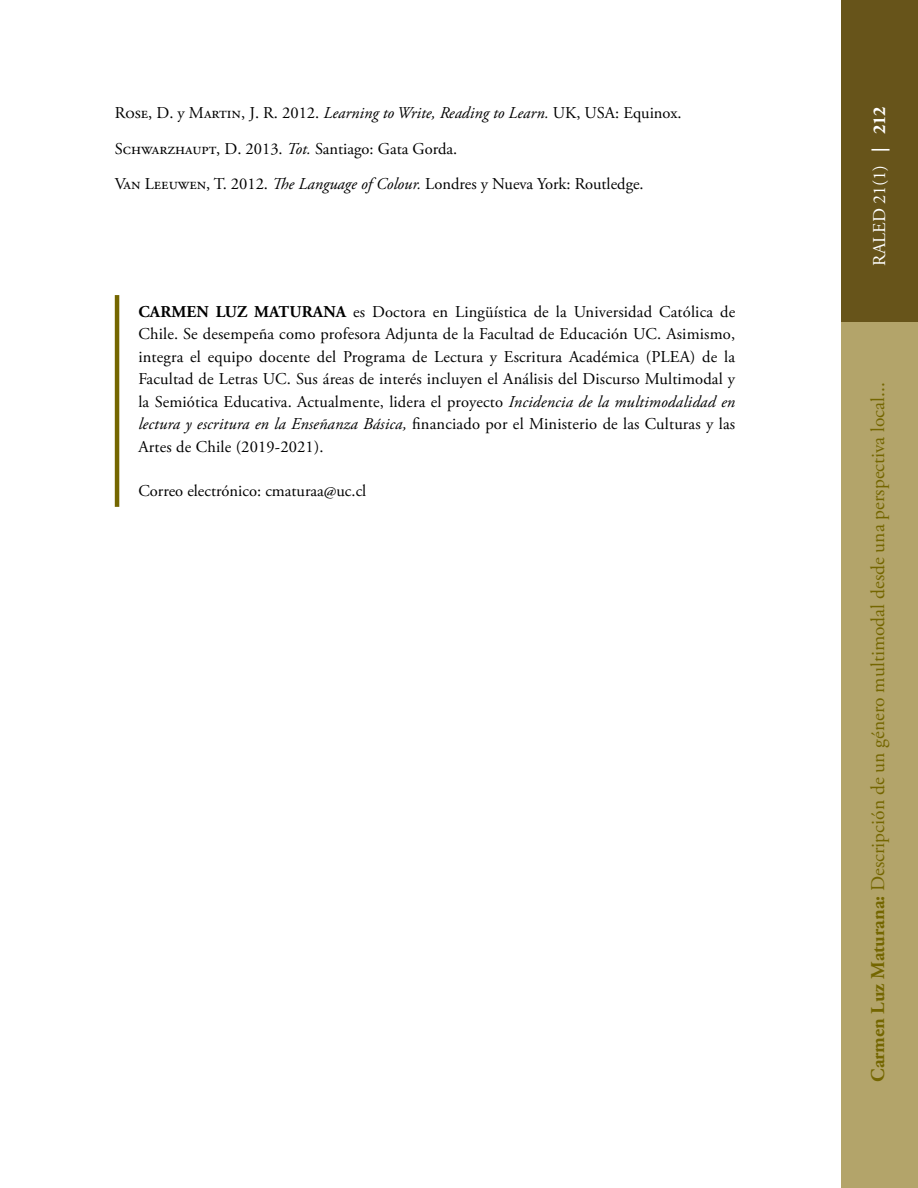
<style>
.page{position:relative;width:918px;height:1188px;background:#fff}
.page>*{position:absolute;margin:0;border:0;box-sizing:border-box;transform-origin:0 0}
.t1{font:19.5px "Adobe Garamond Pro";color:#746600}
.t2{font:18px "Adobe Garamond Pro";color:#fff}
.t3{font:16.5px/22.5px "Adobe Garamond Pro";color:#000}
.s1{font-style:italic}
.s2{font-weight:700}
</style>
<div class="page">
<div style="left:841px;top:0;width:77px;height:1188px;background:#b3a46a"></div>
<div style="left:841px;top:0;width:77px;height:322px;background:#67541a"></div>
<hr style="left:115px;top:295px;width:4px;height:212px;background:#746600">
<p class="t3" style="left:115px;top:96px;width:568px;line-height:35.2px">Rose, D. y Martin, J. R. 2012. <span class="s1">Learning to Write, Reading to Learn.</span> UK, USA: Equinox.<br>Schwarzhaupt, D. 2013. <span class="s1">Tot.</span> Santiago: Gata Gorda.<br>Van Leeuwen, T. 2012. <span class="s1">The Language of Colour.</span> Londres y Nueva York: Routledge.</p>
<p class="t3" style="left:138px;top:301px;width:598px;text-align:justify"><span class="s2">CARMEN LUZ MATURANA</span> es Doctora en Lingüística de la Universidad Católica de Chile. Se desempeña como profesora Adjunta de la Facultad de Educación UC. Asimismo, integra el equipo docente del Programa de Lectura y Escritura Académica (PLEA) de la Facultad de Letras UC. Sus áreas de interés incluyen el Análisis del Discurso Multimodal y la Semiótica Educativa. Actualmente, lidera el proyecto <span class="s1">Incidencia de la multimodalidad en lectura y escritura en la Enseñanza Básica,</span> financiado por el Ministerio de las Culturas y las Artes de Chile (2019-2021).</p>
<p class="t3" style="left:138px;top:480px;width:229px">Correo electrónico: cmaturaa@uc.cl</p>
<p class="t2" style="left:869px;top:266px;width:161px;rotate:-90deg">RALED 21(1) <span class="s2">| 212</span></p>
<p class="t1" style="left:866px;top:1082px;width:701px;rotate:-90deg"><span class="s2">Carmen Luz Maturana:</span> Descripción de un género multimodal desde una perspectiva local...</p>
</div>
